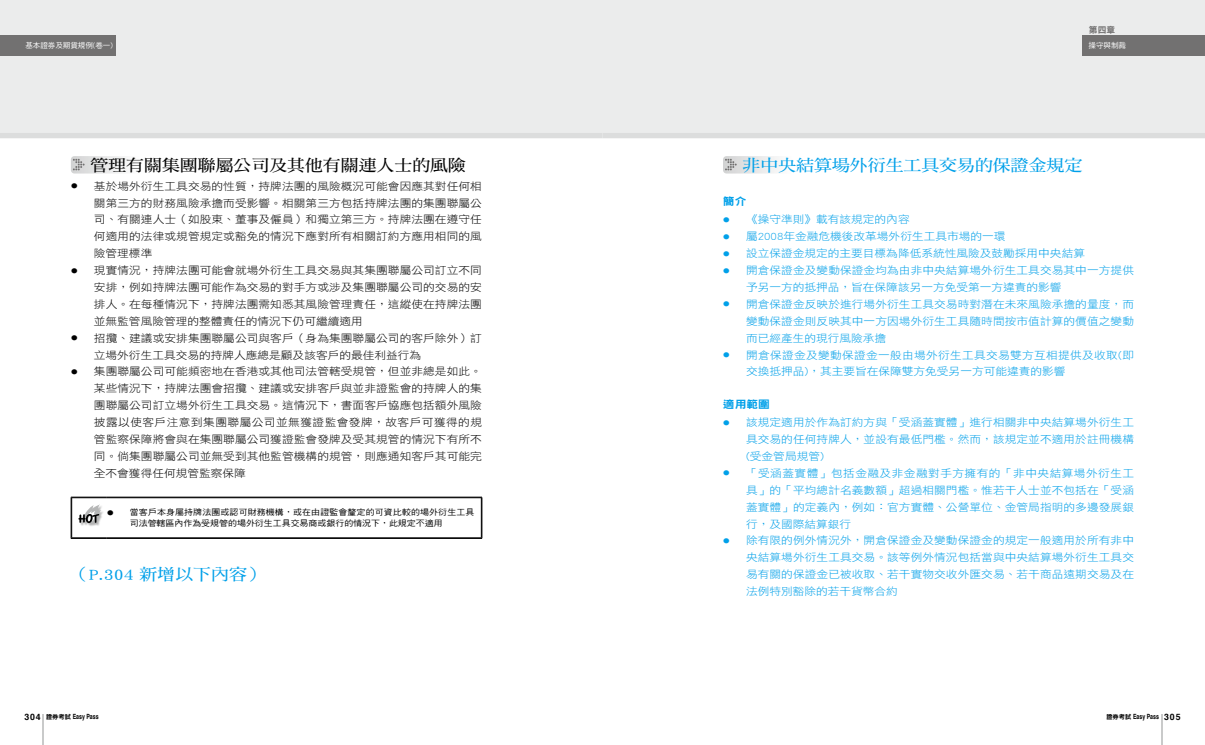
<style>
.page{position:relative;width:1205px;height:745px;background:#fff}
.page>*{position:absolute;margin:0;border:0;box-sizing:border-box;transform-origin:0 0}
.t1{font:16.25px "DF Ming Std W7";color:#00a0e9;scale:1.1 1}
.t2{font:16.25px "DF Ming Std W7";color:#000;scale:1.1 1}
.t3{font:10.62px/16.9px "DF Hei Std W3";letter-spacing:.005em;color:#000;text-align:justify;scale:1.1 1}
.t4{font:10.62px/16.9px "DF Hei Std W3";letter-spacing:.005em;color:#00a0e9;text-align:justify;scale:1.1 1}
.t5{font:10.62px/16.9px "DF Hei Std W3";letter-spacing:.025em;color:#00a0e9;scale:1.1 1}
.t6{font:10.62px "DF Hei Std W9";color:#00a0e9;scale:1.1 1}
.t7{font:8.75px "DF Hei Std W9";color:#727171}
.t8{font:8.12px/10.9px "DF Hei Std W5";letter-spacing:.015em;color:#000;scale:1.1 1}
.t9{font:7.5px "DF Hei Std W5";color:#fff}
.t10{font:700 7.12px "Helvetica";color:#000;scale:.73 1}
.s1{font-size:8.75px}
.s2{font-family:"DF Hei Std W9";font-weight:400;font-size:6.25px}
</style>
<div class="page">
<div style="left:0;top:0;width:602px;height:138px;background:#ebecec"></div>
<div style="left:0;top:133px;width:602px;height:5px;background:#dcdddd"></div>
<div style="left:602px;top:0;width:603px;height:138px;background:#ebecec"></div>
<div style="left:602px;top:133px;width:603px;height:5px;background:#dcdddd"></div>
<div style="left:0;top:35px;width:116px;height:20px;background:#727171"></div>
<div style="left:1082px;top:36px;width:123px;height:20px;background:#727171"></div>
<hr style="left:1160px;top:713px;width:2px;height:31px;background:#c9caca">
<hr style="left:43px;top:713px;width:1px;height:31px;background:#c9caca">
<svg style="left:71px;top:156px;width:52px;height:17px"></svg>
<hr style="left:71px;top:496px;width:36px;height:1px;background:#000">
<hr style="left:72px;top:497px;width:35px;height:1px;background:#000">
<hr style="left:71px;top:497px;width:1px;height:41px;background:#000">
<hr style="left:107px;top:496px;width:375px;height:1px;background:#000">
<hr style="left:107px;top:497px;width:374px;height:1px;background:#000">
<hr style="left:481px;top:497px;width:1px;height:40px;background:#000">
<hr style="left:482px;top:497px;width:1px;height:41px;background:#000">
<hr style="left:72px;top:537px;width:35px;height:1px;background:#000">
<hr style="left:71px;top:538px;width:36px;height:1px;background:#000">
<hr style="left:107px;top:537px;width:374px;height:1px;background:#000">
<hr style="left:107px;top:538px;width:375px;height:1px;background:#000">
<svg style="left:78px;top:504px;width:24px;height:22px"></svg>
<svg style="left:723px;top:156px;width:52px;height:17px"></svg>
<p class="t9" style="left:25px;top:41px;width:89px">基本證券及期貨規例(卷一)</p>
<h1 class="t2" style="left:91px;top:156px;width:343px">管理有關集團聯屬公司及其他有關連人士的風險</h1>
<p class="t3" style="left:94px;top:177px;width:354px;text-indent:-23px">● 基於場外衍生工具交易的性質，持牌法團的風險概況可能會因應其對任何相關第三方的財務風險承擔而受影響。相關第三方包括持牌法團的集團聯屬公司、有關連人士（如股東、董事及僱員）和獨立第三方。持牌法團在遵守任何適用的法律或規管規定或豁免的情況下應對所有相關訂約方應用相同的風險管理標準</p>
<p class="t3" style="left:94px;top:261px;width:354px;text-indent:-23px">● 現實情況，持牌法團可能會就場外衍生工具交易與其集團聯屬公司訂立不同安排，例如持牌法團可能作為交易的對手方或涉及集團聯屬公司的交易的安排人。在每種情況下，持牌法團需知悉其風險管理責任，這縱使在持牌法團並無監管風險管理的整體責任的情況下仍可繼續適用</p>
<p class="t3" style="left:94px;top:329px;width:354px;text-indent:-23px">● 招攬、建議或安排集團聯屬公司與客戶（身為集團聯屬公司的客戶除外）訂立場外衍生工具交易的持牌人應總是顧及該客戶的最佳利益行為</p>
<p class="t3" style="left:94px;top:363px;width:354px;text-indent:-23px">● 集團聯屬公司可能頻密地在香港或其他司法管轄受規管，但並非總是如此。某些情況下，持牌法團會招攬、建議或安排客戶與並非證監會的持牌人的集團聯屬公司訂立場外衍生工具交易。這情況下，書面客戶協應包括額外風險披露以使客戶注意到集團聯屬公司並無獲證監會發牌，故客戶可獲得的規管監察保障將會與在集團聯屬公司獲證監會發牌及受其規管的情況下有所不同。倘集團聯屬公司並無受到其他監管機構的規管，則應通知客戶其可能完全不會獲得任何規管監察保障</p>
<p class="t8" style="left:130px;top:506px;width:315px;text-indent:-23px">● 當客戶本身屬持牌法團或認可財務機構，或在由證監會釐定的可資比較的場外衍生工具司法管轄區內作為受規管的場外衍生工具交易商或銀行的情況下，此規定不適用</p>
<h1 class="t1" style="left:71px;top:565px;width:178px">（P.304 新增以下內容）</h1>
<p class="t7" style="left:1089px;top:25px;width:28px">第四章</p>
<p class="t9" style="left:1088px;top:41px;width:39px">操守與制裁</p>
<h1 class="t1" style="left:742px;top:156px;width:310px">非中央結算場外衍生工具交易的保證金規定</h1>
<p class="t6" style="left:723px;top:195px;width:23px">簡介</p>
<p class="t4" style="left:723px;top:211px;width:171px">● 《操守準則》載有該規定的內容</p>
<p class="t4" style="left:723px;top:228px;width:258px">● 屬2008年金融危機後改革場外衍生工具市場的一環</p>
<p class="t4" style="left:723px;top:244px;width:331px">● 設立保證金規定的主要目標為降低系統性風險及鼓勵採用中央結算</p>
<p class="t4" style="left:746px;top:261px;width:354px;text-indent:-23px">● 開倉保證金及變動保證金均為由非中央結算場外衍生工具交易其中一方提供予另一方的抵押品，旨在保障該另一方免受第一方違責的影響</p>
<p class="t4" style="left:746px;top:295px;width:354px;text-indent:-23px">● 開倉保證金反映於進行場外衍生工具交易時對潛在未來風險承擔的量度，而變動保證金則反映其中一方因場外衍生工具隨時間按市值計算的價值之變動而已經產生的現行風險承擔</p>
<p class="t5" style="left:746px;top:346px;width:354px;text-indent:-23px">● 開倉保證金及變動保證金一般由場外衍生工具交易雙方互相提供及收取(即交換抵押品)，其主要旨在保障雙方免受另一方可能違責的影響</p>
<p class="t6" style="left:723px;top:398px;width:44px">適用範圍</p>
<p class="t4" style="left:746px;top:413px;width:354px;text-indent:-23px">● 該規定適用於作為訂約方與「受涵蓋實體」進行相關非中央結算場外衍生工具交易的任何持牌人，並設有最低門檻。然而，該規定並不適用於註冊機構(受金管局規管)</p>
<p class="t4" style="left:746px;top:464px;width:354px;text-indent:-23px">● 「受涵蓋實體」包括金融及非金融對手方擁有的「非中央結算場外衍生工具」的「平均總計名義數額」超過相關門檻。惟若干人士並不包括在「受涵蓋實體」的定義內，例如：官方實體、公營單位、金管局指明的多邊發展銀行，及國際結算銀行</p>
<p class="t4" style="left:746px;top:531px;width:354px;text-indent:-23px">● 除有限的例外情況外，開倉保證金及變動保證金的規定一般適用於所有非中央結算場外衍生工具交易。該等例外情況包括當與中央結算場外衍生工具交易有關的保證金已被收取、若干實物交收外匯交易、若干商品遠期交易及在法例特別豁除的若干貨幣合約</p>
<p class="t10" style="left:24px;top:710px;width:103px"><span class="s1">304</span> <span class="s2">證券考試</span> Easy Pass</p>
<p class="t10" style="left:1106px;top:710px;width:103px"><span class="s2">證券考試</span> Easy Pass <span class="s1">305</span></p>
</div>
